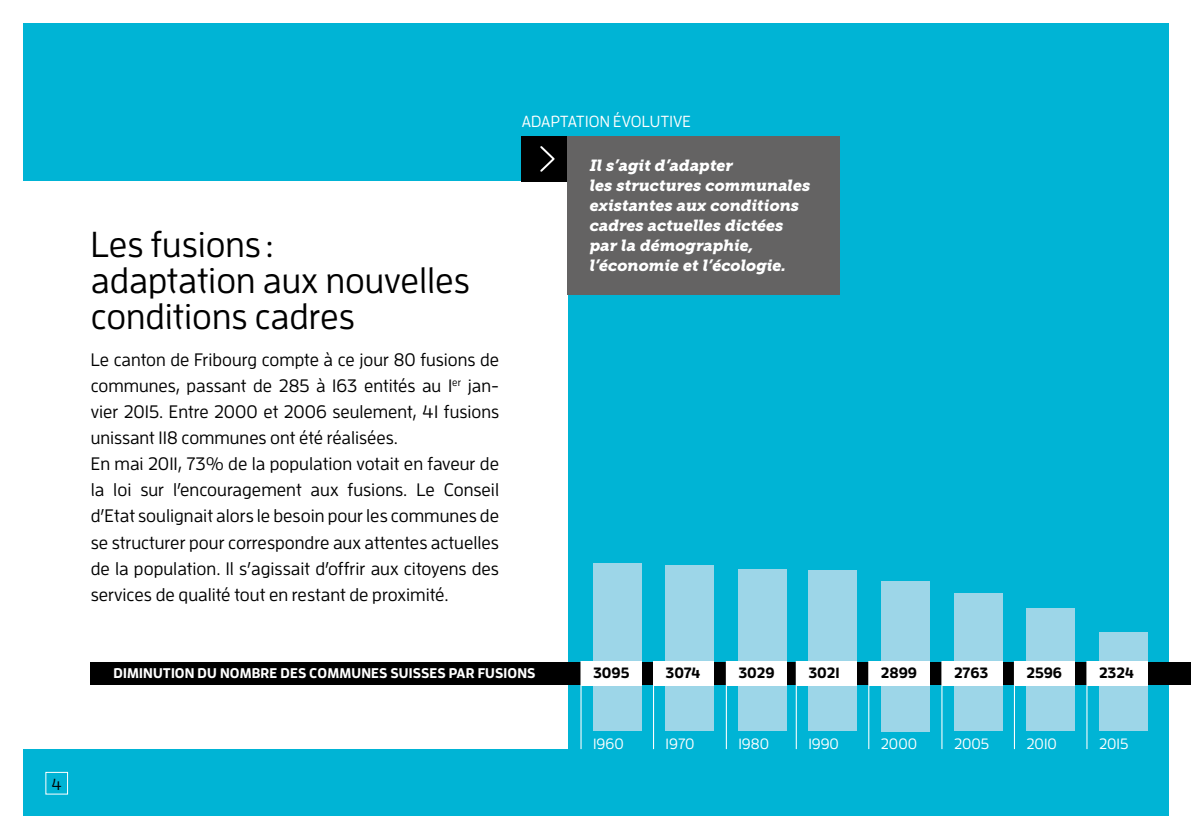
<style>
.page{position:relative;width:1191px;height:840px;background:#fff}
.page>*{position:absolute;margin:0;border:0;box-sizing:border-box;transform-origin:0 0}
.t1{font:500 36px/36px "Enzo OT";color:#000}
.t2{font:500 18px/26px "Enzo OT";color:#000}
.t3{font:italic 16px/20px "Museo Slab 900";color:#fff}
.t4{font:500 16px "Enzo OT";letter-spacing:.01em;color:#fff}
.t5{font:500 16px "Enzo OT";color:#000}
.t6{font:500 15px "Enzo OT";color:#fff}
.t7{font:700 15px "Enzo OT";color:#000}
.t8{font:700 14px "Enzo OT";letter-spacing:.01em;color:#fff}
</style>
<div class="page">
<div style="left:23px;top:23px;width:1145px;height:791px;background:#00b4d5"></div>
<div style="left:0;top:181px;width:567px;height:567px;background:#fff"></div>
<div style="left:522px;top:136px;width:45px;height:45px;background:#000"></div>
<svg style="left:540px;top:146px;width:15px;height:26px"></svg>
<div style="left:567px;top:136px;width:272px;height:159px;background:#646363"></div>
<div style="left:91px;top:661px;width:1100px;height:23px;background:#000"></div>
<div style="left:1099px;top:632px;width:48px;height:98px;background:#9dd6e8"></div>
<div style="left:1026px;top:608px;width:48px;height:122px;background:#9dd6e8"></div>
<div style="left:954px;top:593px;width:48px;height:137px;background:#9dd6e8"></div>
<div style="left:881px;top:581px;width:48px;height:149px;background:#9dd6e8"></div>
<div style="left:808px;top:570px;width:48px;height:160px;background:#9dd6e8"></div>
<div style="left:738px;top:569px;width:48px;height:161px;background:#9dd6e8"></div>
<div style="left:665px;top:565px;width:49px;height:165px;background:#9dd6e8"></div>
<div style="left:593px;top:563px;width:48px;height:167px;background:#9dd6e8"></div>
<div style="left:1087px;top:660px;width:60px;height:24px;background:#fff"></div>
<div style="left:1014px;top:660px;width:60px;height:24px;background:#fff"></div>
<div style="left:942px;top:660px;width:60px;height:24px;background:#fff"></div>
<div style="left:868px;top:660px;width:61px;height:24px;background:#fff"></div>
<div style="left:796px;top:660px;width:60px;height:24px;background:#fff"></div>
<div style="left:726px;top:660px;width:60px;height:24px;background:#fff"></div>
<div style="left:653px;top:660px;width:61px;height:24px;background:#fff"></div>
<div style="left:581px;top:660px;width:60px;height:24px;background:#fff"></div>
<hr style="left:580px;top:660px;width:1px;height:88px;background:#fff">
<hr style="left:653px;top:660px;width:1px;height:88px;background:#fff">
<hr style="left:726px;top:660px;width:1px;height:88px;background:#fff">
<hr style="left:795px;top:660px;width:2px;height:88px;background:#fff">
<hr style="left:868px;top:660px;width:1px;height:88px;background:#fff">
<hr style="left:941px;top:660px;width:1px;height:88px;background:#fff">
<hr style="left:1014px;top:660px;width:1px;height:88px;background:#fff">
<hr style="left:1086px;top:660px;width:1px;height:88px;background:#fff">
<div style="left:45px;top:771px;width:23px;height:23px;border:1px solid #fff"></div>
<p class="t5" style="left:51px;top:774px;width:12px">4</p>
<h1 class="t1" style="left:91px;top:225px;width:380px">Les fusions :<br>adaptation aux nouvelles conditions cadres</h1>
<p class="t2" style="left:91px;top:346px;width:410px">Le canton de Fribourg compte à ce jour 80 fusions de communes, passant de 285 à 163 entités au 1<sup>er</sup> jan&shy;vier 2015. Entre 2000 et 2006 seulement, 41 fusions unissant 118 communes ont été réalisées.<br>En mai 2011, 73% de la population votait en faveur de la loi sur l’encouragement aux fusions. Le Conseil d’Etat soulignait alors le besoin pour les communes de se structurer pour correspondre aux attentes actuelles de la population. Il s’agissait d’offrir aux citoyens des services de qualité tout en restant de proximité.</p>
<p class="t4" style="left:522px;top:112px;width:171px">ADAPTATION ÉVOLUTIVE</p>
<p class="t3" style="left:590px;top:155px;width:222px">Il s’agit d’adapter<br>les structures communales existantes aux conditions cadres actuelles dictées par la démographie, l’économie et l’écologie.</p>
<p class="t8" style="left:113px;top:664px;width:423px">DIMINUTION DU NOMBRE DES COMMUNES SUISSES PAR FUSIONS</p>
<p class="t7" style="left:593px;top:662px;width:38px">3095</p>
<p class="t7" style="left:665px;top:662px;width:36px">3074</p>
<p class="t7" style="left:738px;top:662px;width:38px">3029</p>
<p class="t7" style="left:808px;top:662px;width:33px">3021</p>
<p class="t7" style="left:881px;top:662px;width:38px">2899</p>
<p class="t7" style="left:954px;top:662px;width:36px">2763</p>
<p class="t7" style="left:1026px;top:662px;width:37px">2596</p>
<p class="t7" style="left:1099px;top:662px;width:37px">2324</p>
<p class="t6" style="left:593px;top:734px;width:32px">1960</p>
<p class="t6" style="left:665px;top:734px;width:31px">1970</p>
<p class="t6" style="left:738px;top:734px;width:32px">1980</p>
<p class="t6" style="left:808px;top:734px;width:32px">1990</p>
<p class="t6" style="left:881px;top:734px;width:38px">2000</p>
<p class="t6" style="left:954px;top:734px;width:37px">2005</p>
<p class="t6" style="left:1099px;top:734px;width:31px">2015</p>
<p class="t6" style="left:1026px;top:734px;width:32px">2010</p>
</div>
